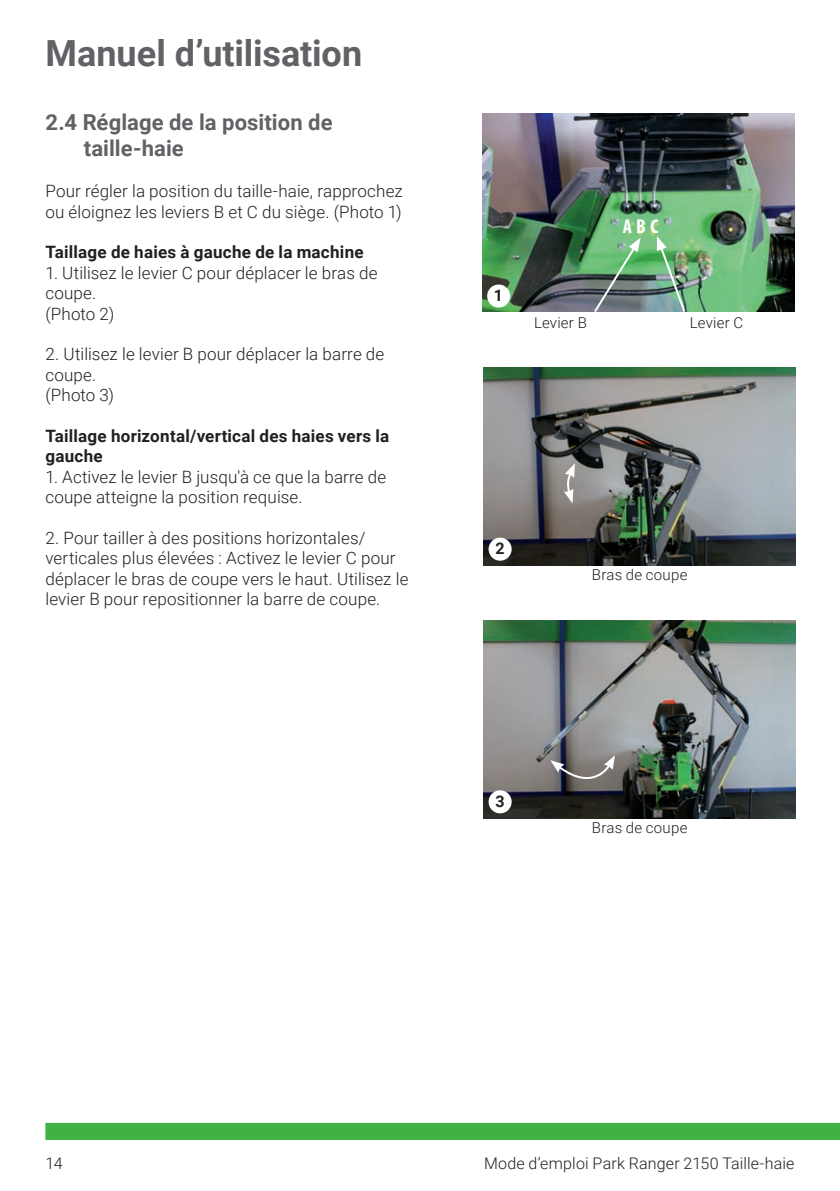
<style>
.page{position:relative;width:840px;height:1191px;background:#fff}
.page>*{position:absolute;margin:0;border:0;box-sizing:border-box;transform-origin:0 0}
.t1{font:700 36px "Roboto";color:#616265}
.t2{font:700 22px/26.4px "Roboto";letter-spacing:.005em;color:#616265}
.t3{font:700 condensed 20px "Myriad Pro";color:#fff}
.t4{font:300 17px/20.4px "Roboto";letter-spacing:.01em;color:#231f20}
.t5{font:700 17px/20.4px "Roboto";letter-spacing:.015em;color:#231f20}
.t6{font:300 16px "Roboto";letter-spacing:.01em;color:#231f20}
.t7{font:700 16px "Roboto";color:#231f20}
.t8{font:300 15px "Roboto";letter-spacing:.015em;color:#231f20}
</style>
<div class="page">
<div style="left:45px;top:1123px;width:794px;height:17px;background:#40b143"></div>
<img style="left:482px;top:113px;width:312px;height:199px">
<img style="left:483px;top:367px;width:312px;height:199px">
<img style="left:483px;top:620px;width:312px;height:199px">
<svg style="left:563px;top:463px;width:11px;height:40px"></svg>
<svg style="left:550px;top:755px;width:64px;height:38px;background:#757171"></svg>
<svg style="left:592px;top:237px;width:48px;height:75px;background:#6d9778"></svg>
<img style="left:656px;top:236px;width:30px;height:76px">
<div style="left:487px;top:284px;width:23px;height:23px;background:#fff;border-radius:50%"></div>
<div style="left:488px;top:537px;width:23px;height:24px;background:#fff;border-radius:50%"></div>
<div style="left:488px;top:790px;width:23px;height:23px;background:#fff;border-radius:50%"></div>
<h1 class="t1" style="left:45px;top:28px;width:318px">Manuel d’utilisation</h1>
<p class="t2" style="left:84px;top:108px;width:250px;text-indent:-38px">2.4 Réglage de la position de taille-haie</p>
<p class="t4" style="left:45px;top:180px;width:359px">Pour régler la position du taille-haie, rapprochez ou éloignez les leviers B et C du siège. (Photo 1)</p>
<p class="t5" style="left:45px;top:241px;width:319px">Taillage de haies à gauche de la machine</p>
<p class="t4" style="left:45px;top:262px;width:333px">1. Utilisez le levier C pour déplacer le bras de coupe.<br>(Photo 2)</p>
<p class="t4" style="left:45px;top:343px;width:340px">2. Utilisez le levier B pour déplacer la barre de coupe.<br>(Photo 3)</p>
<p class="t5" style="left:45px;top:425px;width:345px">Taillage horizontal/vertical des haies vers la gauche</p>
<p class="t4" style="left:45px;top:466px;width:342px">1. Activez le levier B jusqu'à ce que la barre de coupe atteigne la position requise.</p>
<p class="t4" style="left:45px;top:527px;width:364px">2. Pour tailler à des positions horizontales/ verticales plus élevées : Activez le levier C pour déplacer le bras de coupe vers le haut. Utilisez le levier B pour repositionner la barre de coupe.</p>
<p class="t7" style="left:493px;top:284px;width:11px">1</p>
<p class="t3" style="left:622px;top:214px;width:37px">ABC</p>
<p class="t8" style="left:533px;top:312px;width:54px">Levier B</p>
<p class="t8" style="left:689px;top:312px;width:55px">Levier C</p>
<p class="t7" style="left:495px;top:537px;width:11px">2</p>
<p class="t7" style="left:495px;top:789px;width:11px">3</p>
<p class="t5" style="left:493px;top:792px;width:11px">1</p>
<p class="t8" style="left:591px;top:564px;width:97px">Bras de coupe</p>
<p class="t8" style="left:591px;top:817px;width:97px">Bras de coupe</p>
<p class="t6" style="left:45px;top:1152px;width:19px">14</p>
<p class="t6" style="left:483px;top:1152px;width:312px">Mode d’emploi Park Ranger 2150 Taille-haie</p>
</div>
